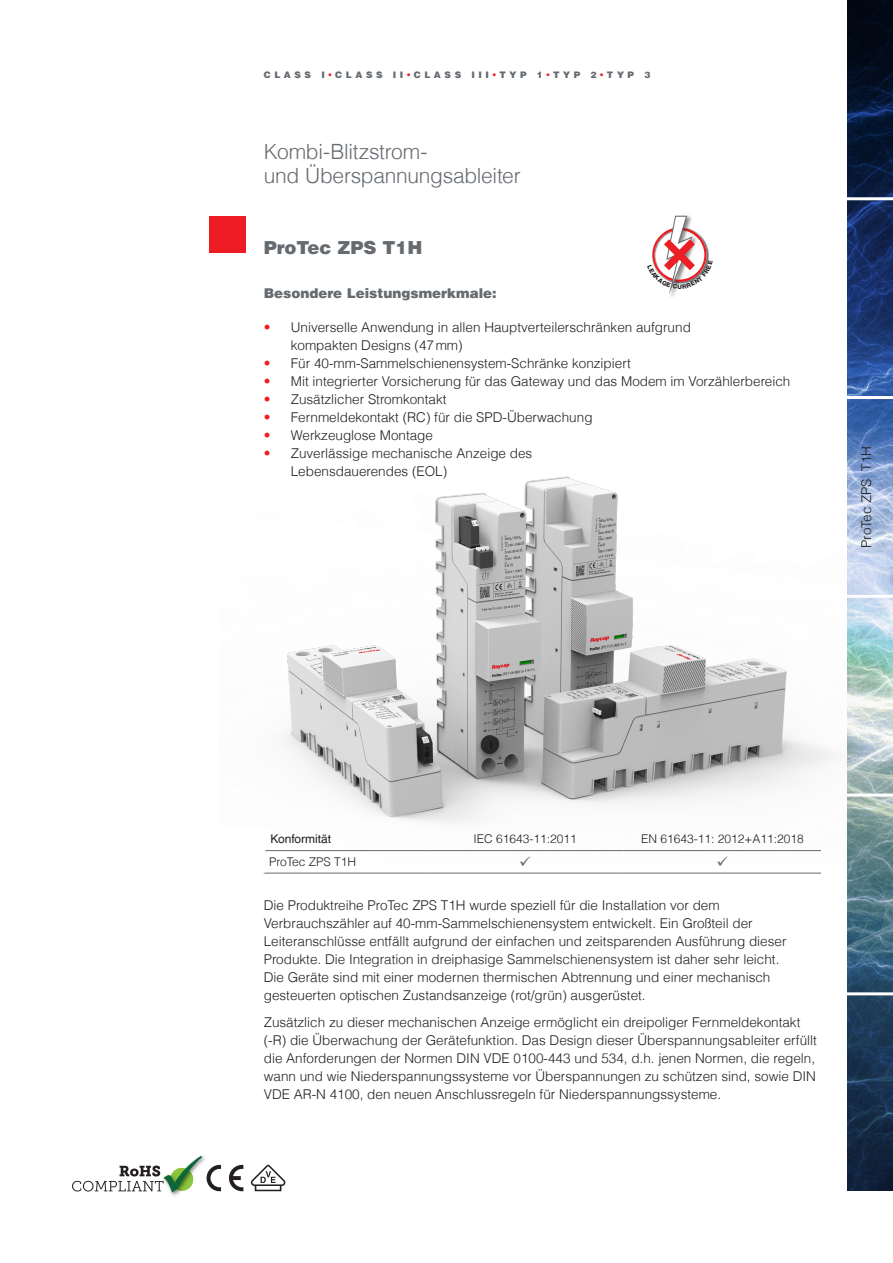
<style>
.page{position:relative;width:893px;height:1263px;background:#fff}
.page>*{position:absolute;margin:0;border:0;box-sizing:border-box;transform-origin:0 0}
.t1{font:300 21px "Helvetica LT Com";letter-spacing:-.015em;color:#666b70}
.Subhead{font:900 18px "Helvetica Com";color:#666b70}
.t2{font:300 13.5px/18px "Helvetica LT Com";color:#231f20}
.t3{font:900 13.5px "Helvetica Com";color:#666b70}
.t4{font:300 12px "Helvetica LT Com";color:#231f20}
.t5{font:12px "Helvetica LT Com";color:#231f20}
.t6{font:900 9px "Helvetica Com";letter-spacing:.4em;color:#666b70}
.s1{font-family:"Helvetica LT Com";font-weight:400;color:#ee1d23}
.s2{color:#ee1d23}
</style>
<div class="page">
<img style="left:171px;top:1193px;width:8px;height:3px">
<svg style="left:251px;top:1165px;width:34px;height:26px"></svg>
<div style="left:210px;top:216px;width:36px;height:36px;background:#ee1d23"></div>
<img style="left:848px;top:0;width:45px;height:1191px">
<hr style="left:843px;top:197px;width:50px;height:3px;background:#fff">
<hr style="left:843px;top:396px;width:50px;height:3px;background:#fff">
<hr style="left:843px;top:595px;width:50px;height:3px;background:#fff">
<hr style="left:843px;top:794px;width:50px;height:3px;background:#fff">
<hr style="left:843px;top:992px;width:50px;height:3px;background:#fff">
<hr style="left:264px;top:873px;width:162px;height:1px;background:#666b70">
<hr style="left:426px;top:873px;width:198px;height:1px;background:#666b70">
<hr style="left:624px;top:873px;width:197px;height:1px;background:#666b70">
<img style="left:265px;top:421px;width:600px;height:444px">
<img style="left:670px;top:215px;width:19px;height:82px">
<svg style="left:72px;top:1156px;width:171px;height:37px"></svg>
<svg style="left:520px;top:856px;width:10px;height:9px"></svg>
<svg style="left:717px;top:856px;width:11px;height:9px"></svg>
<svg style="left:652px;top:216px;width:57px;height:78px"></svg>
<p class="t6" style="left:264px;top:69px;width:388px">CLASS I<span class="s1">•</span>CLASS II<span class="s1">•</span>CLASS III<span class="s1">•</span>TYP 1<span class="s1">•</span>TYP 2<span class="s1">•</span>TYP 3</p>
<p class="t1" style="left:264px;top:139px;width:165px">Kombi-Blitzstrom-</p>
<p class="t1" style="left:264px;top:163px;width:258px">und Überspannungsableiter</p>
<p class="Subhead" style="left:264px;top:236px;width:160px">ProTec ZPS T1H</p>
<p class="t3" style="left:264px;top:284px;width:235px">Besondere Leistungsmerkmale:</p>
<p class="t2" style="left:264px;top:318px;width:429px"><span class="s2">•</span> Universelle Anwendung in allen Hauptverteilerschränken aufgrund</p>
<p class="t2" style="left:291px;top:336px;width:173px">kompakten Designs (47mm)</p>
<p class="t2" style="left:264px;top:354px;width:369px"><span class="s2">•</span> Für 40-mm-Sammelschienensystem-Schränke konzipiert</p>
<p class="t2" style="left:264px;top:372px;width:528px"><span class="s2">•</span> Mit integrierter Vorsicherung für das Gateway und das Modem im Vorzählerbereich</p>
<p class="t2" style="left:264px;top:390px;width:184px"><span class="s2">•</span> Zusätzlicher Stromkontakt</p>
<p class="t2" style="left:264px;top:408px;width:330px"><span class="s2">•</span> Fernmeldekontakt (RC) für die SPD-Überwachung</p>
<p class="t2" style="left:264px;top:426px;width:171px"><span class="s2">•</span> Werkzeuglose Montage</p>
<p class="t2" style="left:291px;top:444px;width:243px;text-indent:-27px"><span class="s2">•</span> Zuverlässige mechanische Anzeige des<br>Lebensdauerendes (EOL)</p>
<p class="t2" style="left:857px;top:548px;width:103px;rotate:-90deg">ProTec ZPS T1H</p>
<p class="t5" style="left:270px;top:831px;width:62px">Konformität</p>
<p class="t4" style="left:473px;top:831px;width:105px">IEC 61643-11:2011</p>
<p class="t4" style="left:641px;top:831px;width:164px">EN 61643-11: 2012+A11:2018</p>
<p class="t4" style="left:269px;top:854px;width:89px">ProTec ZPS T1H</p>
<p class="t2" style="left:264px;top:896px;width:524px">Die Produktreihe ProTec ZPS T1H wurde speziell für die Installation vor dem Verbrauchszähler auf 40-mm-Sammelschienensystem entwickelt. Ein Großteil der Leiteranschlüsse entfällt aufgrund der einfachen und zeitsparenden Ausführung dieser Produkte. Die Integration in dreiphasige Sammelschienensystem ist daher sehr leicht.<br>Die Geräte sind mit einer modernen thermischen Abtrennung und einer mechanisch gesteuerten optischen Zustandsanzeige (rot/grün) ausgerüstet.</p>
<p class="t2" style="left:264px;top:1013px;width:555px">Zusätzlich zu dieser mechanischen Anzeige ermöglicht ein dreipoliger Fernmeldekontakt (-R) die Überwachung der Gerätefunktion. Das Design dieser Überspannungsableiter erfüllt die Anforderungen der Normen DIN VDE 0100-443 und 534, d.h. jenen Normen, die regeln, wann und wie Niederspannungssysteme vor Überspannungen zu schützen sind, sowie DIN VDE AR-N 4100, den neuen Anschlussregeln für Niederspannungssysteme.</p>
</div>
